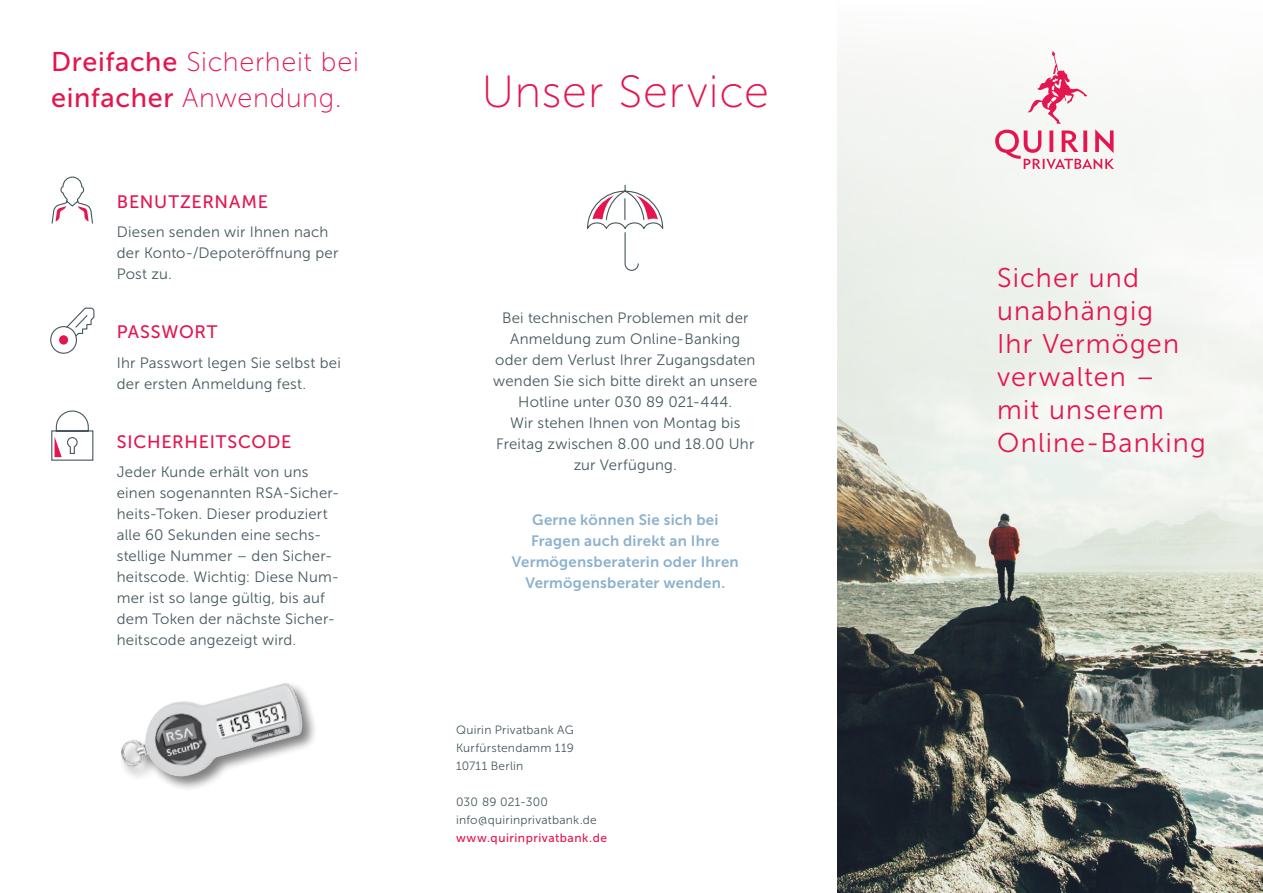
<style>
.page{position:relative;width:1263px;height:893px;background:#fff}
.page>*{position:absolute;margin:0;border:0;box-sizing:border-box;transform-origin:0 0}
.t1{font:45px "Museo Sans 100";letter-spacing:.02em;color:#e4154f}
.t2{font:27px/33px "Museo Sans 300";letter-spacing:.04em;color:#e4154f}
.t3{font:27px/36px "Museo Sans 100";letter-spacing:.025em;color:#e4154f}
.t4{font:18px "Museo Sans 500";letter-spacing:.045em;color:#e4154f}
.t5{font:15px/21px "Museo Sans 300";letter-spacing:.015em;color:#47595e}
.t6{font:15px/21px "Museo Sans 700";letter-spacing:.015em;color:#8db2cd;text-align:center}
.t7{font:12px/18px "Museo Sans 300";letter-spacing:.02em;color:#47595e;text-align:justify}
.t8{font:12px "Museo Sans 500";letter-spacing:.045em;color:#e4154f}
.s1{font-family:"Museo Sans 500"}
</style>
<div class="page">
<img style="left:838px;top:71px;width:425px;height:822px">
<div style="left:118px;top:681px;width:200px;height:111px;background:#000;opacity:.5"></div>
<img style="left:120px;top:683px;width:187px;height:99px">
<svg style="left:995px;top:51px;width:119px;height:118px"></svg>
<svg style="left:587px;top:184px;width:77px;height:87px"></svg>
<svg style="left:51px;top:176px;width:42px;height:48px"></svg>
<svg style="left:51px;top:410px;width:43px;height:51px"></svg>
<svg style="left:50px;top:307px;width:45px;height:47px"></svg>
<h2 class="t3" style="left:51px;top:44px;width:309px"><span class="s1">Dreifache</span> Sicherheit bei <span class="s1">einfacher</span> Anwendung.</h2>
<p class="t4" style="left:117px;top:192px;width:153px">BENUTZERNAME</p>
<p class="t5" style="left:117px;top:222px;width:223px">Diesen senden wir Ihnen nach der Konto-/Depoteröffnung per<br>Post zu.</p>
<p class="t4" style="left:117px;top:322px;width:102px">PASSWORT</p>
<p class="t5" style="left:117px;top:352px;width:226px">Ihr Passwort legen Sie selbst bei der ersten Anmeldung fest.</p>
<p class="t4" style="left:117px;top:432px;width:176px">SICHERHEITSCODE</p>
<p class="t5" style="left:117px;top:462px;width:224px">Jeder Kunde erhält von uns einen sogenannten RSA-Sicher&shy;heits-Token. Dieser produziert alle 60 Sekunden eine sechs&shy;stellige Nummer – den Sicher&shy;heitscode. Wichtig: Diese Num&shy;mer ist so lange gültig, bis auf dem Token der nächste Sicher&shy;heitscode angezeigt wird.</p>
<h1 class="t1" style="left:482px;top:68px;width:289px">Unser Service</h1>
<p class="t5" style="left:493px;top:308px;width:266px;text-align:center">Bei technischen Problemen mit der<br>Anmeldung zum Online-Banking oder dem Verlust Ihrer Zugangsdaten wenden Sie sich bitte direkt an unsere<br>Hotline unter 030 89 021-444.<br>Wir stehen Ihnen von Montag bis<br>Freitag zwischen 8.00 und 18.00 Uhr zur Verfügung.</p>
<p class="t6" style="left:512px;top:509px;width:228px">Gerne können Sie sich bei<br>Fragen auch direkt an Ihre<br>Vermögensberaterin oder Ihren<br>Vermögensberater wenden.</p>
<p class="t7" style="left:456px;top:721px;width:119px">Quirin Privatbank AG Kurfürstendamm 119<br>10711 Berlin</p>
<p class="t7" style="left:456px;top:793px;width:142px">030 89 021-300 info@quirinprivatbank.de</p>
<p class="t8" style="left:456px;top:831px;width:153px">www.quirinprivatbank.de</p>
<h2 class="t2" style="left:997px;top:262px;width:210px">Sicher und unabhängig<br>Ihr Vermögen verwalten –<br>mit unserem<br>Online-Banking</h2>
</div>
